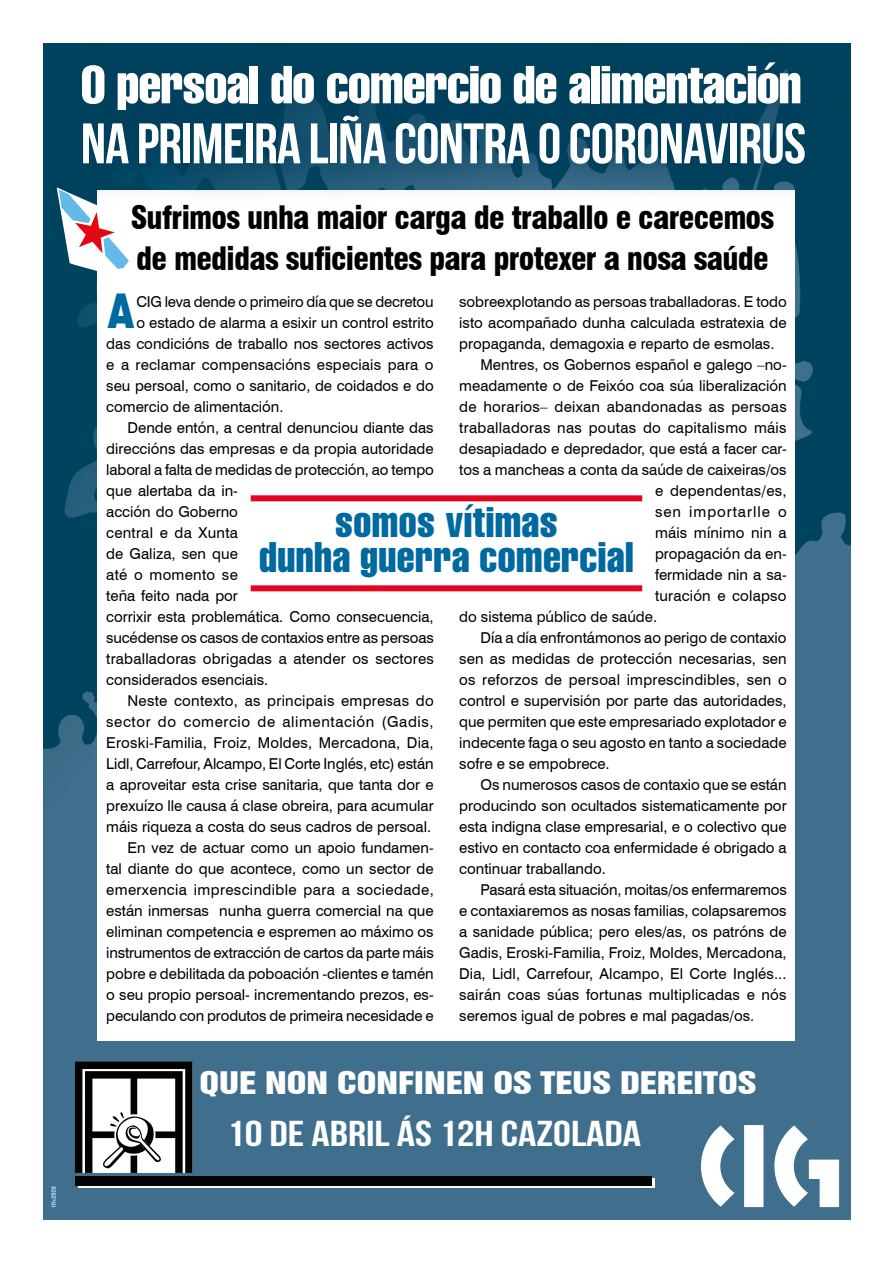
<style>
.page{position:relative;width:893px;height:1263px;background:#fff}
.page>*{position:absolute;margin:0;border:0;box-sizing:border-box;transform-origin:0 0}
.t1{font:57px "Bebas Neue";letter-spacing:-.015em;color:#fff;scale:1.04 1}
.t2{font:52.5px "Helvetica LT Std Comp";letter-spacing:-.015em;color:#fff}
.t3{font:900 48px "Swiss 721 BT";color:#0069a0;scale:.75 1}
.t4{font:42px/34.5px "Helvetica LT Std Comp";letter-spacing:.01em;color:#0069a0;text-align:center}
.t5{font:36px "Bebas Neue";color:#fff;scale:1.25 1}
.t6{font:900 condensed 31.5px/40.5px "Swiss 721 BT";letter-spacing:-.025em;color:#000}
.t7{font:28.5px "Swiss 921 BT Regular A";color:#fff;scale:1.25 1}
.t8{font:15px "Swiss 721 BT";color:#000}
.t9{font:15px "Swiss 721 BT";letter-spacing:.02em;color:#000}
.t10{font:15px "Swiss 721 BT";letter-spacing:.025em;color:#000}
.t11{font:15px "Swiss 721 BT";letter-spacing:.04em;color:#000}
.t12{font:15px "Swiss 721 BT";letter-spacing:.065em;color:#000}
</style>
<div class="page">
<img style="left:43px;top:70px;width:807px;height:1150px">
<svg style="left:51px;top:1186px;width:5px;height:21px"></svg>
<div style="left:98px;top:190px;width:697px;height:851px;background:#fff"></div>
<div style="left:251px;top:495px;width:391px;height:6px;background:#e40521"></div>
<div style="left:251px;top:585px;width:391px;height:6px;background:#e40521"></div>
<svg style="left:701px;top:1125px;width:138px;height:82px"></svg>
<div style="left:48px;top:30px;width:795px;height:174px;background:#003c5c;opacity:.75"></div>
<svg style="left:75px;top:1061px;width:118px;height:112px"></svg>
<svg style="left:78px;top:1179px;width:577px;height:9px"></svg>
<div style="left:75px;top:1176px;width:577px;height:9px;background:#030405"></div>
<svg style="left:57px;top:187px;width:89px;height:87px"></svg>
<h2 class="t2" style="left:81px;top:51px;width:722px">O persoal do comercio de alimentación</h2>
<h1 class="t1" style="left:81px;top:112px;width:699px">NA PRIMEIRA LIÑA CONTRA O CORONAVIRUS</h1>
<h3 class="t6" style="left:131px;top:197px;width:645px">Sufrimos unha maior carga de traballo e carecemos de medidas suficientes para protexer a nosa saúde</h3>
<h3 class="t3" style="left:108px;top:282px;width:37px">A</h3>
<p class="t8" style="left:136px;top:291px;width:299px">CIG leva dende o primeiro día que se decretou</p>
<p class="t8" style="left:136px;top:312px;width:299px">o estado de alarma a esixir un control estrito</p>
<p class="t8" style="left:106px;top:333px;width:329px">das condicións de traballo nos sectores activos</p>
<p class="t8" style="left:106px;top:354px;width:329px">e a reclamar compensacións especiais para o</p>
<p class="t8" style="left:106px;top:375px;width:329px">seu persoal, como o sanitario, de coidados e do</p>
<p class="t8" style="left:106px;top:396px;width:179px">comercio de alimentación.</p>
<p class="t8" style="left:128px;top:417px;width:308px">Dende entón, a central denunciou diante das</p>
<p class="t8" style="left:106px;top:438px;width:329px">direccións das empresas e da propia autoridade</p>
<p class="t8" style="left:106px;top:459px;width:329px">laboral a falta de medidas de protección, ao tempo</p>
<p class="t8" style="left:106px;top:480px;width:133px">que alertaba da in-</p>
<p class="t8" style="left:106px;top:501px;width:133px">acción do Goberno</p>
<p class="t8" style="left:106px;top:522px;width:133px">central e da Xunta</p>
<p class="t8" style="left:106px;top:543px;width:133px">de Galiza, sen que</p>
<p class="t9" style="left:106px;top:564px;width:133px">até o momento se</p>
<p class="t8" style="left:106px;top:585px;width:133px">teña feito nada por</p>
<p class="t8" style="left:106px;top:606px;width:329px">corrixir esta problemática. Como consecuencia,</p>
<p class="t8" style="left:106px;top:627px;width:329px">sucédense os casos de contaxios entre as persoas</p>
<p class="t8" style="left:106px;top:648px;width:329px">traballadoras obrigadas a atender os sectores</p>
<p class="t8" style="left:106px;top:669px;width:163px">considerados esenciais.</p>
<p class="t8" style="left:128px;top:690px;width:308px">Neste contexto, as principais empresas do</p>
<p class="t11" style="left:106px;top:711px;width:329px">sector do comercio de alimentación (Gadis,</p>
<p class="t8" style="left:106px;top:732px;width:329px">Eroski-Familia, Froiz, Moldes, Mercadona, Dia,</p>
<p class="t8" style="left:106px;top:753px;width:329px">Lidl, Carrefour, Alcampo, El Corte Inglés, etc) están</p>
<p class="t8" style="left:106px;top:774px;width:329px">a aproveitar esta crise sanitaria, que tanta dor e</p>
<p class="t8" style="left:106px;top:795px;width:329px">prexuízo lle causa á clase obreira, para acumular</p>
<p class="t8" style="left:106px;top:816px;width:326px">máis riqueza a costa do seus cadros de persoal.</p>
<p class="t8" style="left:128px;top:837px;width:308px">En vez de actuar como un apoio fundamen-</p>
<p class="t8" style="left:106px;top:858px;width:329px">tal diante do que acontece, como un sector de</p>
<p class="t10" style="left:106px;top:879px;width:329px">emerxencia imprescindible para a sociedade,</p>
<p class="t8" style="left:106px;top:900px;width:329px">están inmersas nunha guerra comercial na que</p>
<p class="t8" style="left:106px;top:921px;width:329px">eliminan competencia e espremen ao máximo os</p>
<p class="t8" style="left:106px;top:942px;width:329px">instrumentos de extracción de cartos da parte máis</p>
<p class="t8" style="left:106px;top:963px;width:329px">pobre e debilitada da poboación -clientes e tamén</p>
<p class="t8" style="left:106px;top:984px;width:329px">o seu propio persoal- incrementando prezos, es-</p>
<p class="t8" style="left:106px;top:1005px;width:329px">peculando con produtos de primeira necesidade e</p>
<p class="t8" style="left:459px;top:291px;width:329px">sobreexplotando as persoas traballadoras. E todo</p>
<p class="t8" style="left:459px;top:312px;width:329px">isto acompañado dunha calculada estratexia de</p>
<p class="t8" style="left:459px;top:333px;width:317px">propaganda, demagoxia e reparto de esmolas.</p>
<p class="t8" style="left:480px;top:354px;width:308px">Mentres, os Gobernos español e galego –no-</p>
<p class="t8" style="left:459px;top:375px;width:329px">meadamente o de Feixóo coa súa liberalización</p>
<p class="t9" style="left:459px;top:396px;width:329px">de horarios– deixan abandonadas as persoas</p>
<p class="t9" style="left:459px;top:417px;width:329px">traballadoras nas poutas do capitalismo máis</p>
<p class="t8" style="left:459px;top:438px;width:329px">desapiadado e depredador, que está a facer car-</p>
<p class="t8" style="left:459px;top:459px;width:329px">tos a mancheas a conta da saúde de caixeiras/os</p>
<p class="t9" style="left:655px;top:480px;width:133px">e dependentas/es,</p>
<p class="t12" style="left:655px;top:501px;width:133px">sen importarlle o</p>
<p class="t8" style="left:655px;top:522px;width:133px">máis mínimo nin a</p>
<p class="t8" style="left:655px;top:543px;width:133px">propagación da en-</p>
<p class="t8" style="left:655px;top:564px;width:133px">fermidade nin a sa-</p>
<p class="t8" style="left:655px;top:585px;width:133px">turación e colapso</p>
<p class="t8" style="left:459px;top:606px;width:199px">do sistema público de saúde.</p>
<p class="t8" style="left:480px;top:627px;width:308px">Día a día enfrontámonos ao perigo de contaxio</p>
<p class="t8" style="left:459px;top:648px;width:329px">sen as medidas de protección necesarias, sen</p>
<p class="t8" style="left:459px;top:669px;width:329px">os reforzos de persoal imprescindibles, sen o</p>
<p class="t8" style="left:459px;top:690px;width:329px">control e supervisión por parte das autoridades,</p>
<p class="t8" style="left:459px;top:711px;width:329px">que permiten que este empresariado explotador e</p>
<p class="t8" style="left:459px;top:732px;width:329px">indecente faga o seu agosto en tanto a sociedade</p>
<p class="t8" style="left:459px;top:753px;width:152px">sofre e se empobrece.</p>
<p class="t8" style="left:480px;top:774px;width:308px">Os numerosos casos de contaxio que se están</p>
<p class="t8" style="left:459px;top:795px;width:329px">producindo son ocultados sistematicamente por</p>
<p class="t8" style="left:459px;top:816px;width:329px">esta indigna clase empresarial, e o colectivo que</p>
<p class="t8" style="left:459px;top:837px;width:329px">estivo en contacto coa enfermidade é obrigado a</p>
<p class="t8" style="left:459px;top:858px;width:148px">continuar traballando.</p>
<p class="t8" style="left:480px;top:879px;width:308px">Pasará esta situación, moitas/os enfermaremos</p>
<p class="t8" style="left:459px;top:900px;width:329px">e contaxiaremos as nosas familias, colapsaremos</p>
<p class="t8" style="left:459px;top:921px;width:329px">a sanidade pública; pero eles/as, os patróns de</p>
<p class="t8" style="left:459px;top:942px;width:329px">Gadis, Eroski-Familia, Froiz, Moldes, Mercadona,</p>
<p class="t8" style="left:459px;top:963px;width:329px">Dia, Lidl, Carrefour, Alcampo, El Corte Inglés...</p>
<p class="t8" style="left:459px;top:984px;width:329px">sairán coas súas fortunas multiplicadas e nós</p>
<p class="t8" style="left:459px;top:1005px;width:297px">seremos igual de pobres e mal pagadas/os.</p>
<h3 class="t4" style="left:259px;top:504px;width:376px">somos vítimas<br>dunha guerra comercial</h3>
<h3 class="t7" style="left:199px;top:1064px;width:447px">QUE NON CONFINEN OS TEUS DEREITOS</h3>
<h3 class="t5" style="left:227px;top:1114px;width:333px">10 DE ABRIL ÁS 12H CAZOLADA</h3>
</div>
